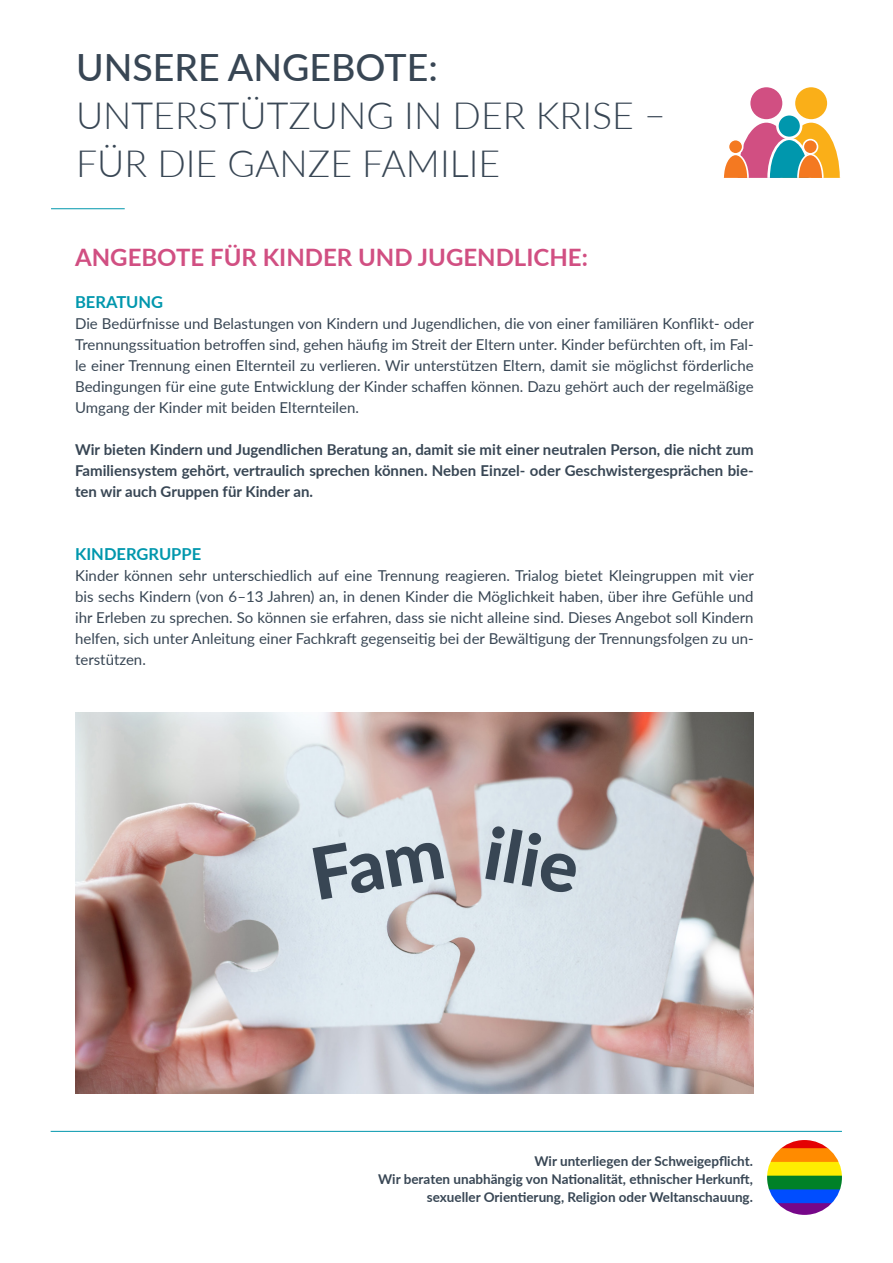
<style>
.page{position:relative;width:893px;height:1263px;background:#fff}
.page>*{position:absolute;margin:0;border:0;box-sizing:border-box;transform-origin:0 0}
.t1{font:800 72px "Lato";color:#384654}
.t2{font:300 37.5px/48px "Lato";color:#384654}
.t3{font:500 37.5px "Lato";color:#384654}
.t4{font:700 24px "Lato";color:#d14f82}
.t5{font:700 16.5px "Lato";color:#0097ad}
.t6{font:15px/21px "Lato";color:#384654;text-align:justify}
.t7{font:700 15px/21px "Lato";color:#384654;text-align:justify}
.t8{font:700 13.5px/18px "Lato";color:#384654;text-align:right}
</style>
<div class="page">
<hr style="left:51px;top:208px;width:74px;height:1px;background:#0097ad">
<img style="left:75px;top:712px;width:679px;height:381px">
<hr style="left:51px;top:1131px;width:791px;height:1px;background:#0097ad">
<div style="left:749px;top:86px;width:34px;height:34px;background:#d14f82;border-radius:50%"></div>
<div style="left:748px;top:85px;width:36px;height:36px;border:2px solid #fff;border-radius:50%"></div>
<div style="left:794px;top:86px;width:34px;height:34px;background:#faaf18;border-radius:50%"></div>
<div style="left:793px;top:85px;width:36px;height:36px;border:2px solid #fff;border-radius:50%"></div>
<svg style="left:777px;top:114px;width:24px;height:24px"></svg>
<div style="left:776px;top:113px;width:26px;height:26px;border:3px solid #fff;border-radius:50%"></div>
<svg style="left:723px;top:119px;width:118px;height:59px"></svg>
<div style="left:728px;top:140px;width:15px;height:14px;background:#f47921;border-radius:50%"></div>
<div style="left:728px;top:139px;width:15px;height:16px;border:2px solid #fff;border-radius:50%"></div>
<img style="left:767px;top:1140px;width:75px;height:75px;border-radius:37px">
<div style="left:313px;top:841px;width:131px;height:59px;background:#dee9ef"></div>
<h2 class="t3" style="left:76px;top:41px;width:363px">UNSERE ANGEBOTE:</h2>
<h2 class="t2" style="left:76px;top:90px;width:591px">UNTERSTÜTZUNG IN DER KRISE –<br>FÜR DIE GANZE FAMILIE</h2>
<h3 class="t4" style="left:75px;top:239px;width:514px">ANGEBOTE FÜR KINDER UND JUGENDLICHE:</h3>
<p class="t5" style="left:75px;top:289px;width:90px">BERATUNG</p>
<p class="t6" style="left:75px;top:312px;width:680px">Die Bedürfnisse und Belastungen von Kindern und Jugendlichen, die von einer familiären Konflikt- oder Trennungssituation betroffen sind, gehen häufig im Streit der Eltern unter. Kinder befürchten oft, im Fal&shy;le einer Trennung einen Elternteil zu verlieren. Wir unterstützen Eltern, damit sie möglichst förderliche Bedingungen für eine gute Entwicklung der Kinder schaffen können. Dazu gehört auch der regelmäßige Umgang der Kinder mit beiden Elternteilen.</p>
<p class="t7" style="left:75px;top:438px;width:680px">Wir bieten Kindern und Jugendlichen Beratung an, damit sie mit einer neutralen Person, die nicht zum Familiensystem gehört, vertraulich sprechen können. Neben Einzel- oder Geschwistergesprächen bie&shy;ten wir auch Gruppen für Kinder an.</p>
<p class="t5" style="left:75px;top:541px;width:128px">KINDERGRUPPE</p>
<p class="t6" style="left:75px;top:564px;width:680px">Kinder können sehr unterschiedlich auf eine Trennung reagieren. Trialog bietet Kleingruppen mit vier bis sechs Kindern (von 6–13 Jahren) an, in denen Kinder die Möglichkeit haben, über ihre Gefühle und ihr Erleben zu sprechen. So können sie erfahren, dass sie nicht alleine sind. Dieses Angebot soll Kindern helfen, sich unter Anleitung einer Fachkraft gegenseitig bei der Bewältigung der Trennungsfolgen zu un&shy;terstützen.</p>
<h1 class="t1" style="left:495px;top:799px;width:96px;rotate:10deg">ilie</h1>
<p class="t8" style="left:378px;top:1151px;width:376px">Wir unterliegen der Schweigepflicht.<br>Wir beraten unabhängig von Nationalität, ethnischer Herkunft, sexueller Orientierung, Religion oder Weltanschauung.</p>
</div>
